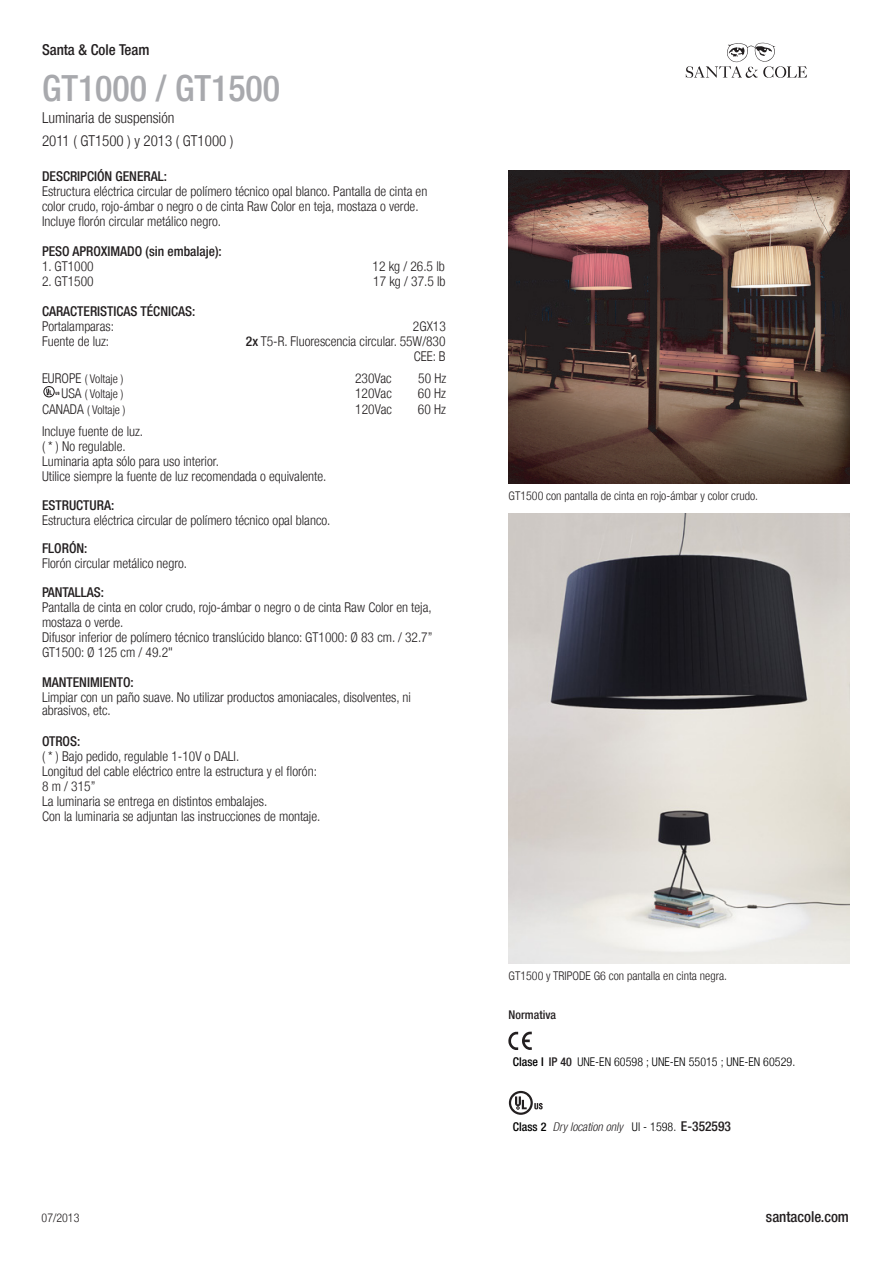
<style>
.page{position:relative;width:893px;height:1263px;background:#fff}
.page>*{position:absolute;margin:0;border:0;box-sizing:border-box;transform-origin:0 0}
.t1{font:500 condensed 36px "Helvetica Neue LT";color:#a8a9ad}
.t2{font:300 condensed 15px "Helvetica Neue LT";color:#231f20}
.t3{font:500 condensed 15px "Helvetica Neue LT";color:#231f20}
.t4{font:300 condensed 13.5px/15px "Helvetica Neue LT";color:#231f20}
.t5{font:500 condensed 13.5px "Helvetica Neue LT";color:#231f20}
.t6{font:300 condensed 12px "Helvetica Neue LT";color:#231f20}
.t7{font:300 condensed 12px "Helvetica Neue LT";letter-spacing:.005em;color:#000}
.t8{font:italic 300 condensed 12px "Helvetica Neue LT";color:#231f20}
.t9{font:500 condensed 12px "Helvetica Neue LT";color:#231f20}
.t10{font:500 condensed 12px "Helvetica Neue LT";letter-spacing:.005em;color:#000}
.s1{font-weight:500}
.s2{font-size:13.5px}
.s3{font-weight:500;color:#231f20}
</style>
<div class="page">
<svg style="left:686px;top:43px;width:121px;height:35px"></svg>
<img style="left:509px;top:170px;width:340px;height:314px">
<svg style="left:509px;top:1091px;width:34px;height:24px"></svg>
<svg style="left:508px;top:1031px;width:24px;height:19px"></svg>
<img style="left:509px;top:514px;width:340px;height:449px">
<svg style="left:43px;top:386px;width:17px;height:11px"></svg>
<p class="t3" style="left:42px;top:41px;width:109px">Santa &amp; Cole Team</p>
<h1 class="t1" style="left:42px;top:67px;width:240px">GT1000 / GT1500</h1>
<p class="t2" style="left:42px;top:109px;width:134px">Luminaria de suspensión</p>
<p class="t2" style="left:42px;top:132px;width:193px">2011 ( GT1500 ) y 2013 ( GT1000 )</p>
<p class="t5" style="left:42px;top:168px;width:126px">DESCRIPCIÓN GENERAL:</p>
<p class="t4" style="left:42px;top:184px;width:387px">Estructura eléctrica circular de polímero técnico opal blanco. Pantalla de cinta en color crudo, rojo-ámbar o negro o de cinta Raw Color en teja, mostaza o verde.<br>Incluye florón circular metálico negro.</p>
<p class="t5" style="left:42px;top:243px;width:181px">PESO APROXIMADO (sin embalaje):</p>
<p class="t4" style="left:42px;top:259px;width:53px">1. GT1000</p>
<p class="t4" style="left:372px;top:259px;width:74px">12 kg / 26.5 lb</p>
<p class="t4" style="left:42px;top:274px;width:53px">2. GT1500</p>
<p class="t4" style="left:373px;top:274px;width:74px">17 kg / 37.5 lb</p>
<p class="t5" style="left:42px;top:303px;width:155px">CARACTERISTICAS TÉCNICAS:</p>
<p class="t4" style="left:42px;top:319px;width:73px">Portalamparas:</p>
<p class="t4" style="left:413px;top:319px;width:34px">2GX13</p>
<p class="t4" style="left:42px;top:334px;width:69px">Fuente de luz:</p>
<p class="t4" style="left:246px;top:334px;width:201px;text-align:right"><span class="s1">2x</span> T5-R. Fluorescencia circular. 55W/830<br>CEE: B</p>
<p class="t6" style="left:42px;top:372px;width:83px"><span class="s2">EUROPE</span> ( Voltaje )</p>
<p class="t4" style="left:355px;top:370px;width:38px">230Vac</p>
<p class="t4" style="left:418px;top:370px;width:30px">50 Hz</p>
<p class="t6" style="left:62px;top:387px;width:63px"><span class="s2">USA</span> ( Voltaje )</p>
<p class="t4" style="left:355px;top:386px;width:38px">120Vac</p>
<p class="t4" style="left:418px;top:386px;width:29px">60 Hz</p>
<p class="t6" style="left:42px;top:403px;width:85px"><span class="s2">CANADA</span> ( Voltaje )</p>
<p class="t4" style="left:355px;top:401px;width:38px">120Vac</p>
<p class="t4" style="left:418px;top:401px;width:29px">60 Hz</p>
<p class="t4" style="left:42px;top:424px;width:286px">Incluye fuente de luz.<br>( * ) No regulable.<br>Luminaria apta sólo para uso interior.<br>Utilice siempre la fuente de luz recomendada o equivalente.</p>
<p class="t5" style="left:42px;top:497px;width:74px">ESTRUCTURA:</p>
<p class="t4" style="left:42px;top:512px;width:290px">Estructura eléctrica circular de polímero técnico opal blanco.</p>
<p class="t5" style="left:42px;top:540px;width:47px">FLORÓN:</p>
<p class="t4" style="left:42px;top:556px;width:147px">Florón circular metálico negro.</p>
<p class="t5" style="left:42px;top:584px;width:64px">PANTALLAS:</p>
<p class="t4" style="left:42px;top:599px;width:392px">Pantalla de cinta en color crudo, rojo-ámbar o negro o de cinta Raw Color en teja, mostaza o verde.<br>Difusor inferior de polímero técnico translúcido blanco: GT1000: Ø 83 cm. / 32.7” GT1500: Ø 125 cm / 49.2"</p>
<p class="t5" style="left:42px;top:674px;width:93px">MANTENIMIENTO:</p>
<p class="t4" style="left:42px;top:690px;width:370px;line-height:13.5px">Limpiar con un paño suave. No utilizar productos amoniacales, disolventes, ni abrasivos, etc.</p>
<p class="t5" style="left:42px;top:733px;width:40px">OTROS:</p>
<p class="t4" style="left:42px;top:749px;width:280px">( * ) Bajo pedido, regulable 1-10V o DALI.<br>Longitud del cable eléctrico entre la estructura y el florón:<br>8 m / 315”<br>La luminaria se entrega en distintos embalajes.<br>Con la luminaria se adjuntan las instrucciones de montaje.</p>
<p class="t6" style="left:509px;top:489px;width:251px">GT1500 con pantalla de cinta en rojo-ámbar y color crudo.</p>
<p class="t6" style="left:509px;top:969px;width:220px">GT1500 y TRIPODE G6 con pantalla en cinta negra.</p>
<p class="t9" style="left:509px;top:1007px;width:49px">Normativa</p>
<p class="t7" style="left:513px;top:1055px;width:284px"><span class="s1">Clase I</span> <span class="s3">IP 40</span> UNE-EN 60598 ; UNE-EN 55015 ; UNE-EN 60529.</p>
<p class="t10" style="left:513px;top:1119px;width:35px">Class 2</p>
<p class="t5" style="left:681px;top:1118px;width:52px">E-352593</p>
<p class="t8" style="left:553px;top:1119px;width:71px">Dry location only</p>
<p class="t7" style="left:632px;top:1119px;width:46px">Ul - 1598.</p>
<p class="t6" style="left:42px;top:1211px;width:39px">07/2013</p>
<p class="t3" style="left:766px;top:1208px;width:85px">santacole.com</p>
</div>
